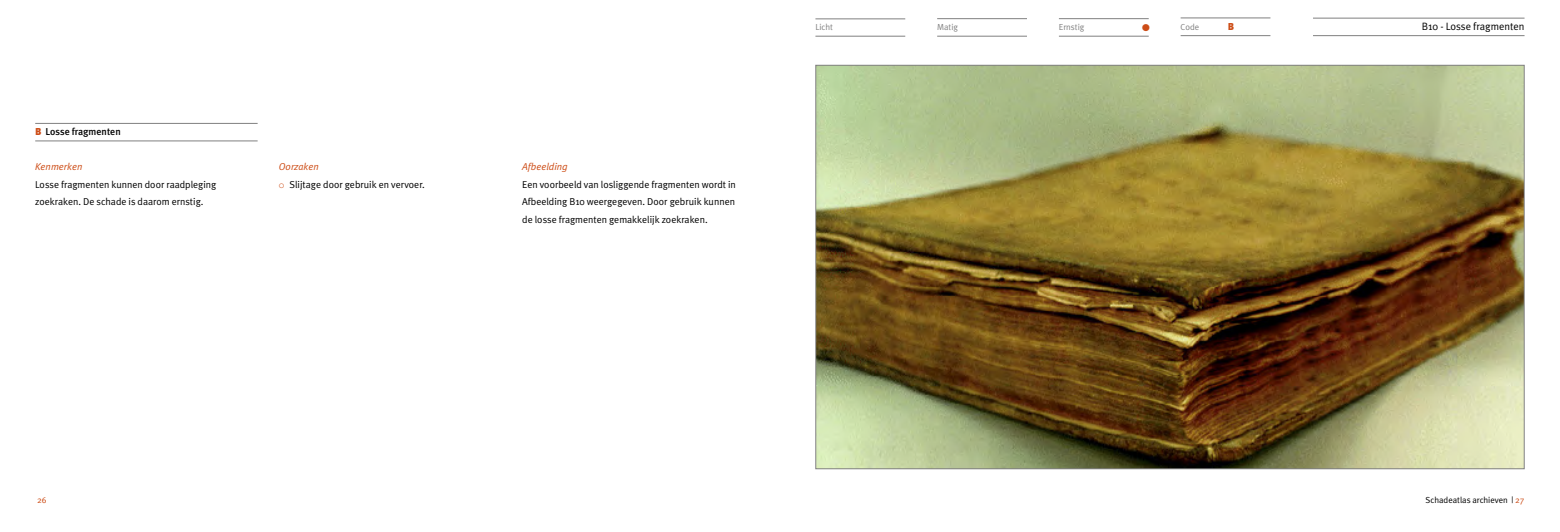
<style>
.page{position:relative;width:1560px;height:532px;background:#fff}
.page>*{position:absolute;margin:0;border:0;box-sizing:border-box;transform-origin:0 0}
.t1{font:10.62px "Meta Plus Normal";color:#000}
.t2{font:10px/17.5px "Meta Plus Normal";color:#000;text-align:justify}
.t3{font:italic 10px "Meta Plus Normal";color:#cd4d17}
.t4{font:500 10px "Meta Plus";color:#000}
.t5{font:10px "European Pi Three";color:#cd4d17}
.t6{font:900 10px "Meta Plus";color:#cd4d17}
.t7{font:8.75px "Meta Plus Normal";color:#000}
.t8{font:8.75px "Meta Plus Normal";color:#808080}
.t9{font:8.75px "Meta Plus Normal";color:#cd4d17}
.s1{font-weight:900;color:#cd4d17}
.s2{color:#cd4d17}
</style>
<div class="page">
<img style="left:817px;top:67px;width:705px;height:400px">
<hr style="left:1312px;top:18px;width:212px;height:1px;background:#808080">
<hr style="left:1312px;top:35px;width:212px;height:1px;background:#808080">
<hr style="left:815px;top:19px;width:90px;height:1px;background:#808080">
<hr style="left:815px;top:36px;width:90px;height:1px;background:#808080">
<hr style="left:937px;top:18px;width:89px;height:1px;background:#808080">
<hr style="left:937px;top:36px;width:89px;height:1px;background:#808080">
<hr style="left:1058px;top:18px;width:90px;height:1px;background:#808080">
<hr style="left:1058px;top:36px;width:90px;height:1px;background:#808080">
<hr style="left:1180px;top:18px;width:90px;height:1px;background:#808080">
<hr style="left:1180px;top:35px;width:90px;height:1px;background:#808080">
<hr style="left:35px;top:123px;width:222px;height:1px;background:#808080">
<hr style="left:35px;top:140px;width:222px;height:1px;background:#808080">
<p class="t4" style="left:35px;top:126px;width:87px"><span class="s1">B</span> Losse fragmenten</p>
<p class="t3" style="left:35px;top:161px;width:49px">Kenmerken</p>
<p class="t2" style="left:35px;top:175px;width:183px">Losse fragmenten kunnen door raadpleging zoekraken. De schade is daarom ernstig.</p>
<p class="t3" style="left:279px;top:161px;width:42px">Oorzaken</p>
<p class="t2" style="left:289px;top:175px;width:137px">Slijtage door gebruik en vervoer.</p>
<p class="t3" style="left:522px;top:161px;width:47px">Afbeelding</p>
<p class="t2" style="left:522px;top:175px;width:215px">Een voorbeeld van losliggende fragmenten wordt in Afbeelding B10 weergegeven. Door gebruik kunnen de losse fragmenten gemakkelijk zoekraken.</p>
<p class="t8" style="left:815px;top:22px;width:19px">Licht</p>
<p class="t8" style="left:937px;top:22px;width:22px">Matig</p>
<p class="t8" style="left:1058px;top:22px;width:27px">Ernstig</p>
<p class="t5" style="left:1141px;top:21px;width:10px">-</p>
<p class="t8" style="left:1180px;top:22px;width:20px">Code</p>
<p class="t1" style="left:1421px;top:20px;width:104px">B10 - Losse fragmenten</p>
<p class="t6" style="left:1227px;top:21px;width:8px">B</p>
<p class="t9" style="left:37px;top:494px;width:11px">26</p>
<p class="t7" style="left:1425px;top:494px;width:100px">Schadeatlas archieven | <span class="s2">27</span></p>
</div>
